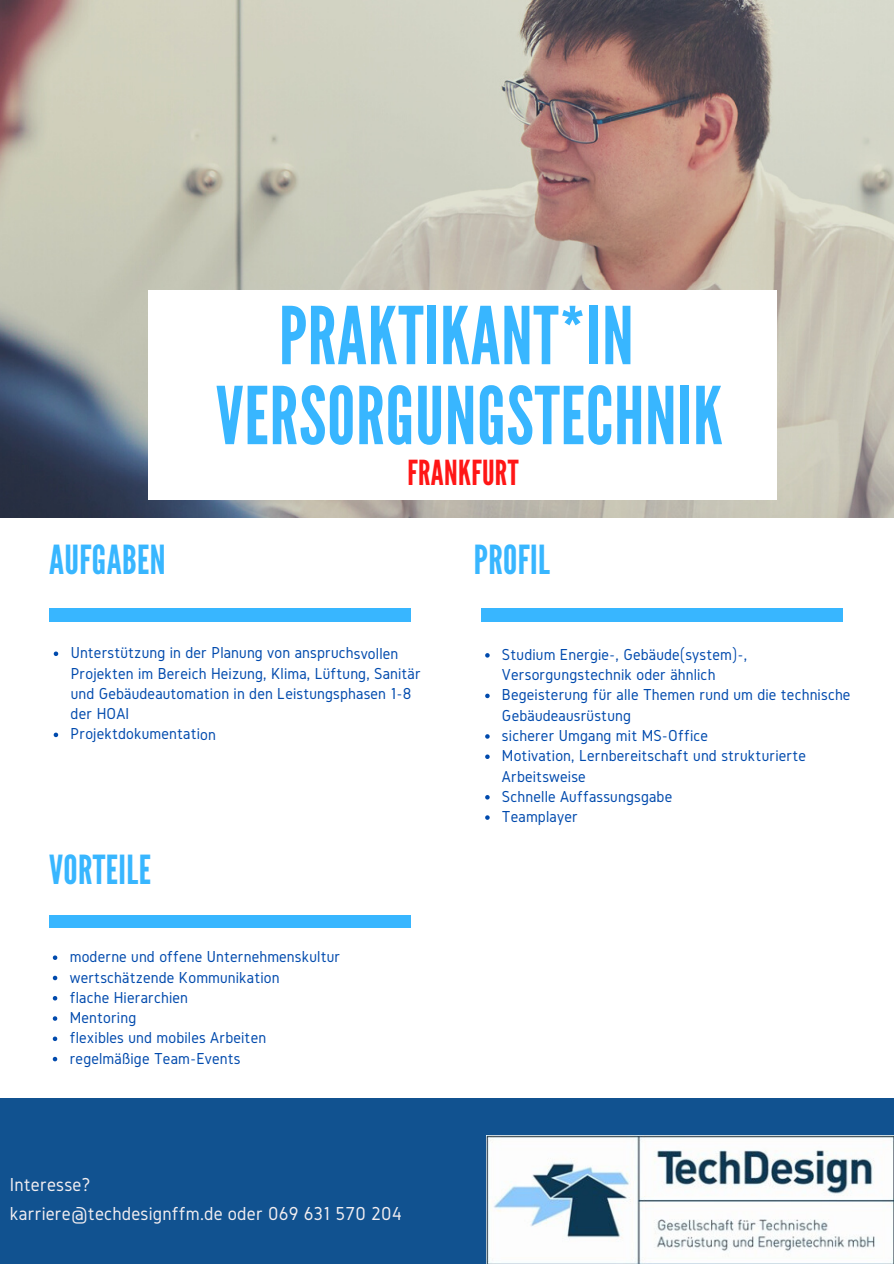
<style>
.page{position:relative;width:894px;height:1264px;background:#fff}
.page>*{position:absolute;margin:0;border:0;box-sizing:border-box;transform-origin:0 0}
.t1{font:79.5px "League Gothic";letter-spacing:.01em;color:#38b6ff}
.t2{font:39.9px "League Gothic";letter-spacing:.01em;color:#38b6ff}
.t3{font:34.35px "League Gothic";letter-spacing:.01em;color:#ff1616}
.t4{font:19.5px "Gidole";letter-spacing:.01em;color:#f2eef1}
.t5{font:16.5px/20.2px "Gidole";letter-spacing:.01em;color:#004aad}
</style>
<div class="page">
<div style="left:0;top:0;width:893px;height:1263px;background:#115290"></div>
<img style="left:0;top:0;width:893px;height:518px">
<div style="left:0;top:518px;width:893px;height:579px;background:#fff"></div>
<div style="left:148px;top:290px;width:628px;height:209px;background:#fff"></div>
<div style="left:49px;top:608px;width:361px;height:13px;background:#38b6ff"></div>
<div style="left:481px;top:608px;width:361px;height:13px;background:#38b6ff"></div>
<img style="left:486px;top:1135px;width:407px;height:128px">
<svg style="left:54px;top:651px;width:4px;height:5px"></svg>
<svg style="left:54px;top:732px;width:4px;height:5px"></svg>
<svg style="left:485px;top:653px;width:4px;height:4px"></svg>
<svg style="left:485px;top:693px;width:4px;height:5px"></svg>
<svg style="left:485px;top:734px;width:4px;height:4px"></svg>
<svg style="left:485px;top:754px;width:4px;height:5px"></svg>
<svg style="left:485px;top:795px;width:4px;height:4px"></svg>
<svg style="left:485px;top:815px;width:4px;height:4px"></svg>
<div style="left:49px;top:915px;width:361px;height:13px;background:#38b6ff"></div>
<svg style="left:53px;top:955px;width:4px;height:4px"></svg>
<svg style="left:53px;top:975px;width:4px;height:5px"></svg>
<svg style="left:53px;top:996px;width:4px;height:4px"></svg>
<svg style="left:53px;top:1016px;width:4px;height:4px"></svg>
<svg style="left:53px;top:1036px;width:4px;height:5px"></svg>
<svg style="left:53px;top:1056px;width:4px;height:5px"></svg>
<p class="t2" style="left:49px;top:536px;width:118px">AUFGABEN</p>
<p class="t1" style="left:279px;top:290px;width:356px">PRAKTIKANT*IN</p>
<p class="t1" style="left:216px;top:370px;width:508px">VERSORGUNGSTECHNIK</p>
<p class="t3" style="left:407px;top:452px;width:113px">FRANKFURT</p>
<p class="t2" style="left:474px;top:536px;width:77px">PROFIL</p>
<p class="t5" style="left:71px;top:642px;width:351px">Unterstützung in der Planung von anspruchsvollen Projekten im Bereich Heizung, Klima, Lüftung, Sanitär und Gebäudeautomation in den Leistungsphasen 1-8 der HOAI</p>
<p class="t5" style="left:71px;top:723px;width:147px">Projektdokumentation</p>
<p class="t2" style="left:49px;top:847px;width:103px">VORTEILE</p>
<p class="t5" style="left:70px;top:946px;width:272px">moderne und offene Unternehmenskultur</p>
<p class="t5" style="left:70px;top:966px;width:211px">wertschätzende Kommunikation</p>
<p class="t5" style="left:70px;top:986px;width:120px">flache Hierarchien</p>
<p class="t5" style="left:70px;top:1007px;width:68px">Mentoring</p>
<p class="t5" style="left:70px;top:1027px;width:198px">flexibles und mobiles Arbeiten</p>
<p class="t5" style="left:70px;top:1047px;width:172px">regelmäßige Team-Events</p>
<p class="t4" style="left:10px;top:1173px;width:82px">Interesse?</p>
<p class="t4" style="left:10px;top:1202px;width:393px">karriere@techdesignffm.de oder 069 631 570 204</p>
<p class="t5" style="left:502px;top:644px;width:247px">Studium Energie-, Gebäude(system)-,<br>Versorgungstechnik oder ähnlich</p>
<p class="t5" style="left:502px;top:684px;width:350px">Begeisterung für alle Themen rund um die technische<br>Gebäudeausrüstung</p>
<p class="t5" style="left:502px;top:725px;width:207px">sicherer Umgang mit MS-Office</p>
<p class="t5" style="left:502px;top:745px;width:305px">Motivation, Lernbereitschaft und strukturierte<br>Arbeitsweise</p>
<p class="t5" style="left:502px;top:786px;width:172px">Schnelle Auffassungsgabe</p>
<p class="t5" style="left:502px;top:806px;width:77px">Teamplayer</p>
</div>
